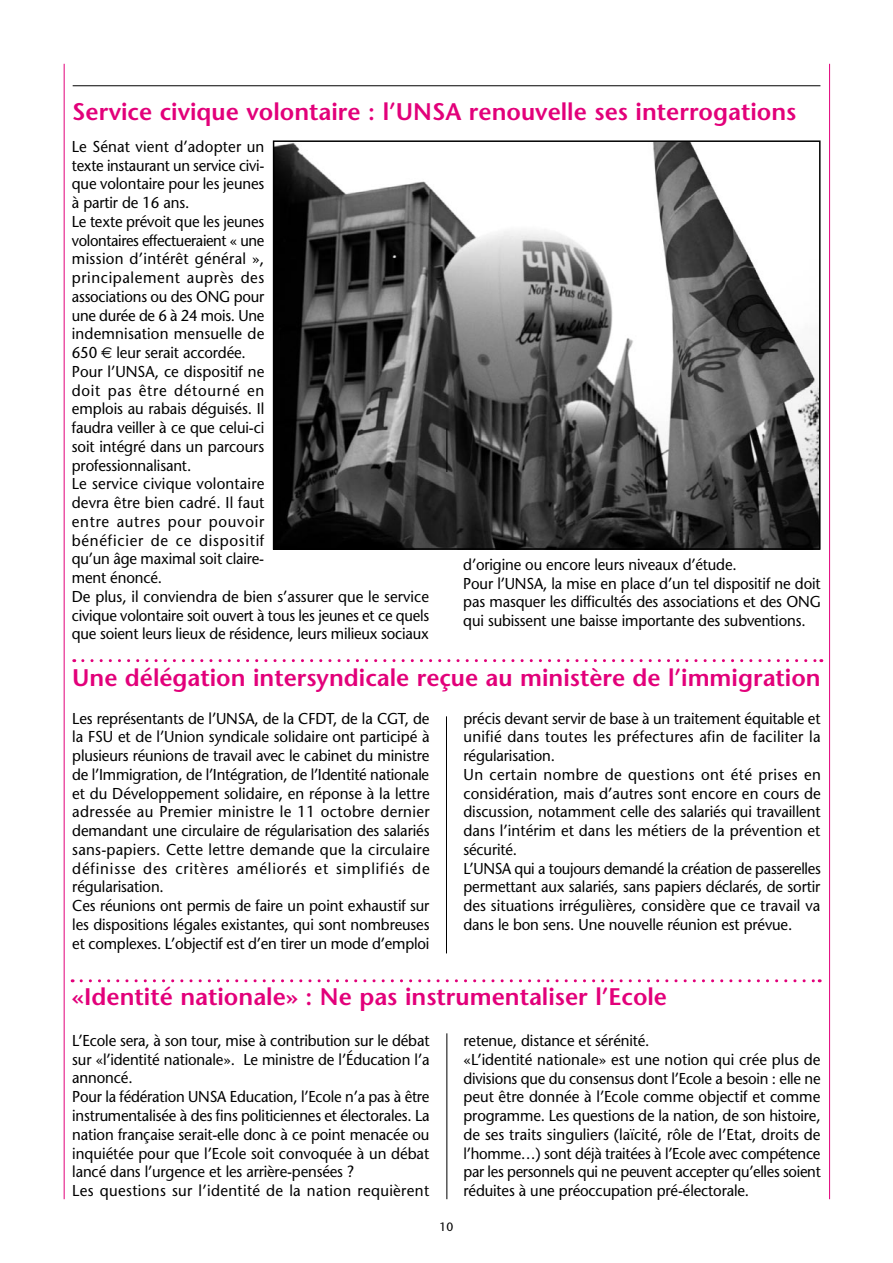
<style>
.page{position:relative;width:893px;height:1263px;background:#fff}
.page>*{position:absolute;margin:0;border:0;box-sizing:border-box;transform-origin:0 0}
.t1{font:600 24px "Stone Sans Std";color:#e2007a}
.t2{font:500 15.75px/18.8px "Stone Sans Std";letter-spacing:-.01em;color:#000;scale:.95 1}
.t3{font:500 15.75px/18.8px "Stone Sans Std";letter-spacing:-.01em;color:#000;scale:.96 1}
.t4{font:500 12px "Stone Sans Std";color:#000}
.s1{font-family:"Euro Sans";font-weight:400}
</style>
<div class="page">
<hr style="left:73px;top:85px;width:747px;height:1px;background:#000">
<hr style="left:64px;top:64px;width:1px;height:1135px;background:#e2007a">
<hr style="left:829px;top:64px;width:1px;height:1135px;background:#e2007a">
<hr style="left:446px;top:716px;width:1px;height:237px;background:#000">
<img style="left:276px;top:143px;width:542px;height:404px">
<div style="left:273px;top:140px;width:548px;height:410px;border:2px solid #000"></div>
<hr style="left:446px;top:428px;width:1px;height:44px;background:#000">
<hr style="left:446px;top:1033px;width:1px;height:166px;background:#000">
<svg style="left:83px;top:659px;width:739px;height:3px"></svg>
<svg style="left:81px;top:979px;width:739px;height:3px"></svg>
<h1 class="t1" style="left:72px;top:97px;width:726px">Service civique volontaire : l’UNSA renouvelle ses interrogations</h1>
<p class="t3" style="left:72px;top:137px;width:374px">Le Sénat vient d’adopter un<br>texte instaurant un service civi-<br>que volontaire pour les jeunes<br>à partir de 16 ans.<br>Le texte prévoit que les jeunes<br>volontaires effectueraient « une<br>mission d’intérêt général »,<br>principalement auprès des<br>associations ou des ONG pour<br>une durée de 6 à 24 mois. Une<br>indemnisation mensuelle de<br>650 <span class="s1">e</span> leur serait accordée.<br>Pour l’UNSA, ce dispositif ne<br>doit pas être détourné en<br>emplois au rabais déguisés. Il<br>faudra veiller à ce que celui-ci<br>soit intégré dans un parcours<br>professionnalisant.<br>Le service civique volontaire<br>devra être bien cadré. Il faut<br>entre autres pour pouvoir<br>bénéficier de ce dispositif<br>qu’un âge maximal soit claire-<br>ment énoncé.<br>De plus, il conviendra de bien s’assurer que le service civique volontaire soit ouvert à tous les jeunes et ce quels que soient leurs lieux de résidence, leurs milieux sociaux</p>
<p class="t2" style="left:463px;top:555px;width:378px">d’origine ou encore leurs niveaux d’étude.<br>Pour l’UNSA, la mise en place d’un tel dispositif ne doit pas masquer les difficultés des associations et des ONG qui subissent une baisse importante des subventions.</p>
<h1 class="t1" style="left:72px;top:663px;width:750px">Une délégation intersyndicale reçue au ministère de l’immigration</h1>
<p class="t2" style="left:72px;top:709px;width:378px">Les représentants de l’UNSA, de la CFDT, de la CGT, de la FSU et de l’Union syndicale solidaire ont participé à plusieurs réunions de travail avec le cabinet du ministre de l’Immigration, de l’Intégration, de l’Identité nationale et du Développement solidaire, en réponse à la lettre adressée au Premier ministre le 11 octobre dernier demandant une circulaire de régularisation des salariés sans-papiers. Cette lettre demande que la circulaire définisse des critères améliorés et simplifiés de régularisation.<br>Ces réunions ont permis de faire un point exhaustif sur les dispositions légales existantes, qui sont nombreuses et complexes. L’objectif est d’en tirer un mode d’emploi</p>
<p class="t2" style="left:463px;top:709px;width:378px">précis devant servir de base à un traitement équitable et unifié dans toutes les préfectures afin de faciliter la régularisation.<br>Un certain nombre de questions ont été prises en considération, mais d’autres sont encore en cours de discussion, notamment celle des salariés qui travaillent dans l’intérim et dans les métiers de la prévention et sécurité.<br>L’UNSA qui a toujours demandé la création de passerelles permettant aux salariés, sans papiers déclarés, de sortir des situations irrégulières, considère que ce travail va dans le bon sens. Une nouvelle réunion est prévue.</p>
<h1 class="t1" style="left:72px;top:982px;width:596px">«Identité nationale» : Ne pas instrumentaliser l’Ecole</h1>
<p class="t2" style="left:72px;top:1031px;width:378px">L’Ecole sera, à son tour, mise à contribution sur le débat sur «l’identité nationale». Le ministre de l’éducation l’a annoncé.<br>Pour la fédération UNSA Education, l’Ecole n’a pas à être instrumentalisée à des fins politiciennes et électorales. La nation française serait-elle donc à ce point menacée ou inquiétée pour que l’Ecole soit convoquée à un débat lancé dans l’urgence et les arrière-pensées ?<br>Les questions sur l’identité de la nation requièrent</p>
<p class="t2" style="left:463px;top:1031px;width:378px">retenue, distance et sérénité.<br>«L’identité nationale» est une notion qui crée plus de divisions que du consensus dont l’Ecole a besoin : elle ne peut être donnée à l’Ecole comme objectif et comme programme. Les questions de la nation, de son histoire, de ses traits singuliers (laïcité, rôle de l’Etat, droits de l’homme…) sont déjà traitées à l’Ecole avec compétence par les personnels qui ne peuvent accepter qu’elles soient réduites à une préoccupation pré-électorale.</p>
<p class="t4" style="left:440px;top:1219px;width:15px">10</p>
</div>
